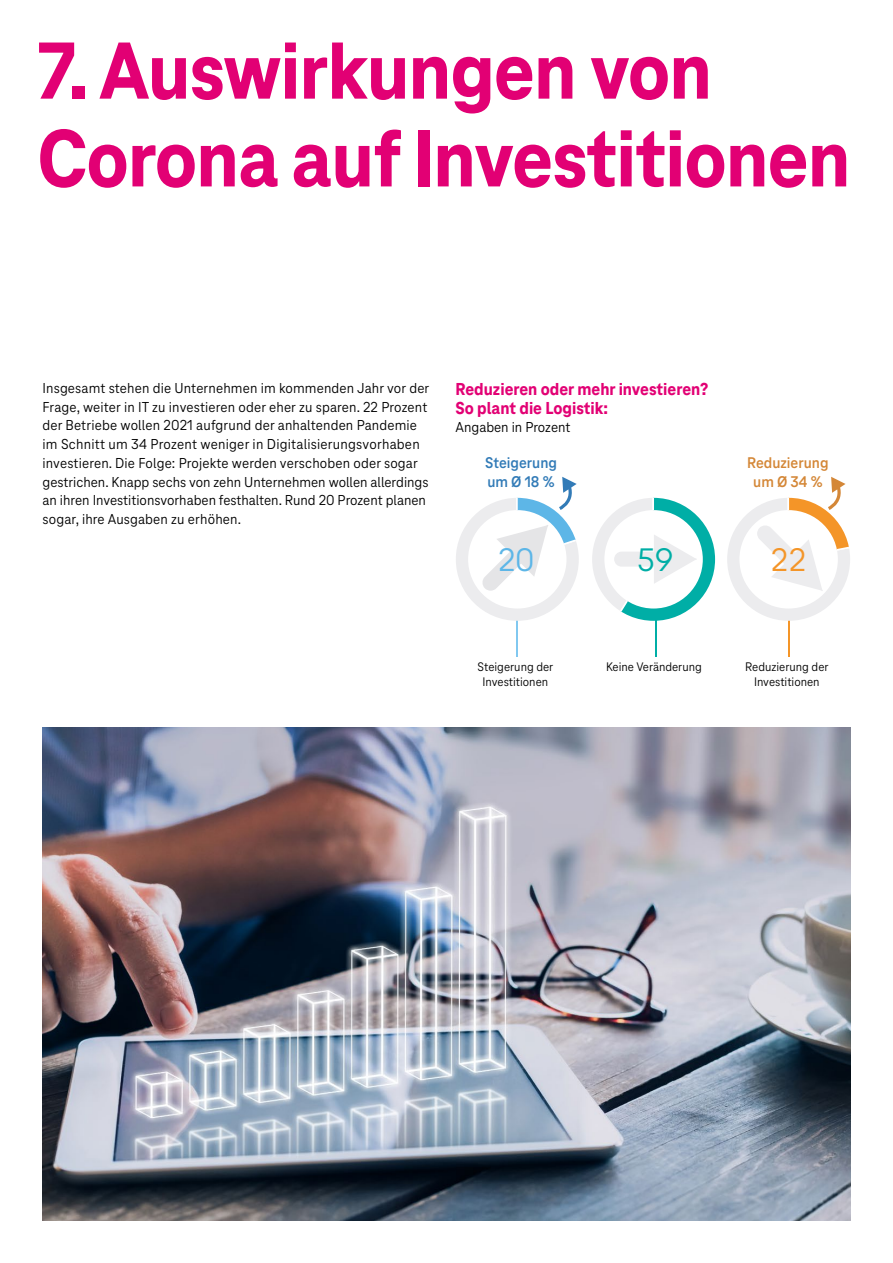
<style>
.page{position:relative;width:893px;height:1263px;background:#fff}
.page>*{position:absolute;margin:0;border:0;box-sizing:border-box;transform-origin:0 0}
.t1{font:800 84px/87.8px "Tele Neo";letter-spacing:-.01em;color:#e20074}
.t2{font:33.9px "Tele Neo";color:#5db6e7}
.t3{font:33.9px "Tele Neo";color:#00aea6}
.t4{font:33.9px "Tele Neo";color:#f49528}
.t5{font:800 18px/18.8px "Tele Neo";color:#e20074}
.t6{font:700 16.2px/19.4px "Tele Neo";color:#d48737;text-align:center}
.t7{font:700 16.2px/19.4px "Tele Neo";color:#327bb7}
.t8{font:15px/18.8px "Tele Neo";letter-spacing:.01em;color:#000}
.t9{font:12.9px/15.5px "Tele Neo";color:#000;text-align:center}
</style>
<div class="page">
<hr style="left:516px;top:613px;width:2px;height:43px;background:#81c8f0">
<hr style="left:655px;top:613px;width:2px;height:43px;background:#00aea6">
<hr style="left:788px;top:613px;width:2px;height:43px;background:#f49528">
<svg style="left:592px;top:498px;width:123px;height:123px"></svg>
<svg style="left:456px;top:477px;width:123px;height:144px"></svg>
<svg style="left:727px;top:477px;width:123px;height:144px"></svg>
<img style="left:43px;top:727px;width:807px;height:493px">
<h1 class="t1" style="left:37px;top:28px;width:815px">7. Auswirkungen von<br>Corona auf Investitionen</h1>
<p class="t8" style="left:43px;top:379px;width:388px">Insgesamt stehen die Unternehmen im kommenden Jahr vor der Frage, weiter in IT zu investieren oder eher zu sparen. 22 Prozent der Betriebe wollen 2021 aufgrund der anhaltenden Pandemie im Schnitt um 34 Prozent weniger in Digitalisierungsvorhaben investieren. Die Folge: Projekte werden verschoben oder sogar gestrichen. Knapp sechs von zehn Unternehmen wollen allerdings an ihren Investitionsvorhaben festhalten. Rund 20 Prozent planen sogar, ihre Ausgaben zu erhöhen.</p>
<p class="t5" style="left:455px;top:380px;width:254px">Reduzieren oder mehr investieren?<br>So plant die Logistik:</p>
<p class="t8" style="left:455px;top:418px;width:116px">Angaben in Prozent</p>
<p class="t7" style="left:485px;top:453px;width:73px">Steigerung um Ø 18 %</p>
<p class="t6" style="left:747px;top:453px;width:83px">Reduzierung um Ø 34 %</p>
<h2 class="t2" style="left:498px;top:541px;width:38px">20</h2>
<h2 class="t3" style="left:637px;top:541px;width:38px">59</h2>
<h2 class="t4" style="left:770px;top:541px;width:38px">22</h2>
<p class="t9" style="left:478px;top:659px;width:77px">Steigerung der<br>Investitionen</p>
<p class="t9" style="left:606px;top:659px;width:97px">Keine Veränderung</p>
<p class="t9" style="left:745px;top:659px;width:85px">Reduzierung der<br>Investitionen</p>
</div>
